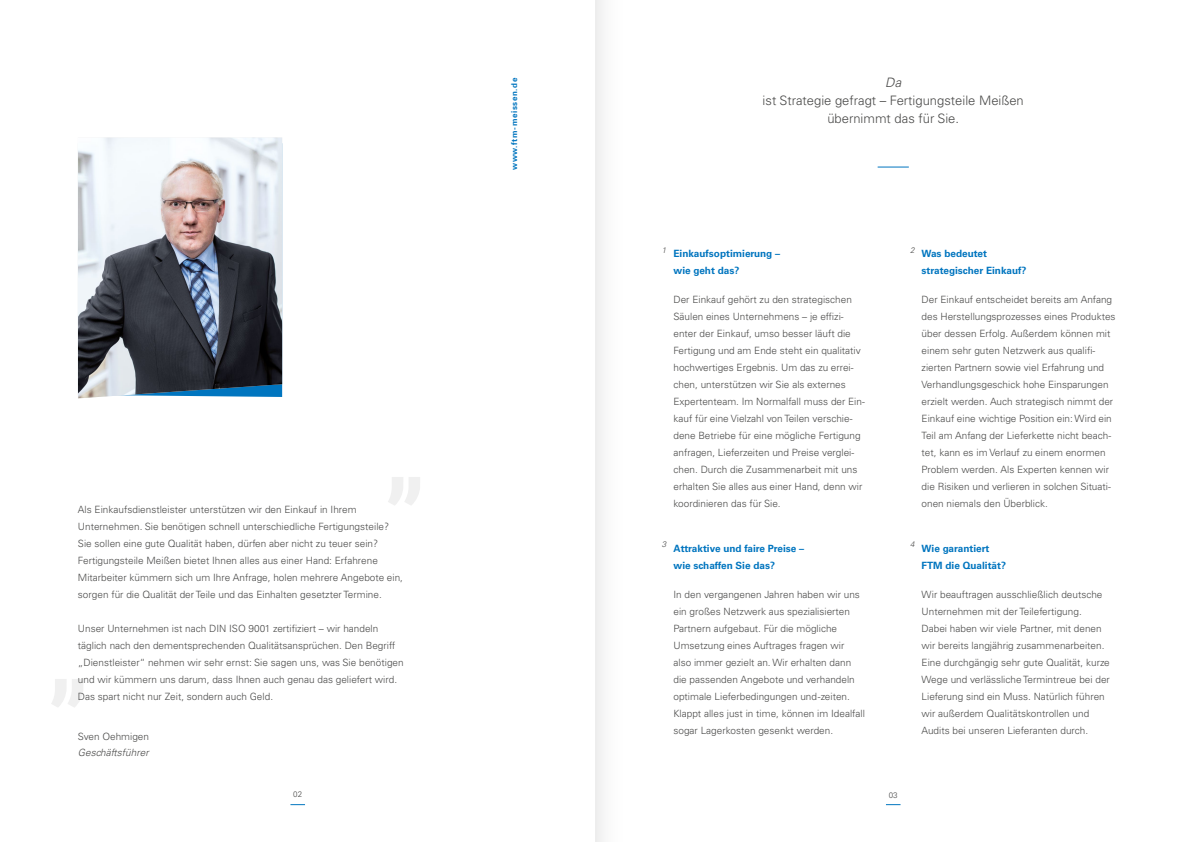
<style>
.page{position:relative;width:1191px;height:842px;background:#fff}
.page>*{position:absolute;margin:0;border:0;box-sizing:border-box;transform-origin:0 0}
.t1{font:300 13px/18px "Univers LT Pro 45";color:#4a4a49;text-align:center}
.t2{font:italic 300 13px "Univers LT Pro 45";color:#4a4a49}
.t3{font:300 10px/17px "Univers LT Pro 45";color:#4a4a49}
.t4{font:700 10px/17px "Univers LT Pro 65";color:#0075bf}
.t5{font:italic 300 10px "Univers LT Pro 45";color:#4a4a49}
.t6{font:700 8px "Univers LT Pro 65";letter-spacing:.075em;color:#0075bf}
.t7{font:300 8px "Univers LT Pro 45";color:#4a4a49}
.t8{font:italic 300 8px "Univers LT Pro 45";color:#4a4a49}
</style>
<div class="page">
<svg style="left:388px;top:477px;width:32px;height:28px"></svg>
<svg style="left:51px;top:679px;width:32px;height:28px"></svg>
<img style="left:78px;top:138px;width:204px;height:260px">
<svg style="left:290px;top:804px;width:15px;height:1px"></svg>
<hr style="left:877px;top:167px;width:32px;height:1px;background:#0075bf">
<svg style="left:886px;top:804px;width:14px;height:1px"></svg>
<div style="left:595px;top:0;width:36px;height:842px;background:#fbfbfb"></div>
<p class="t6" style="left:509px;top:170px;width:94px;rotate:-90deg">www.ftm-meissen.de</p>
<p class="t3" style="left:78px;top:500px;width:326px">Als Einkaufsdienstleister unterstützen wir den Einkauf in Ihrem Unternehmen. Sie benötigen schnell unterschiedliche Fertigungsteile?<br>Sie sollen eine gute Qualität haben, dürfen aber nicht zu teuer sein?<br>Fertigungsteile Meißen bietet Ihnen alles aus einer Hand: Erfahrene Mitarbeiter kümmern sich um Ihre Anfrage, holen mehrere Angebote ein, sorgen für die Qualität der Teile und das Einhalten gesetzter Termine.</p>
<p class="t3" style="left:78px;top:619px;width:327px">Unser Unternehmen ist nach DIN ISO 9001 zertifiziert – wir handeln täglich nach den dementsprechenden Qualitätsansprüchen. Den Begriff „Dienstleister“ nehmen wir sehr ernst: Sie sagen uns, was Sie benötigen und wir kümmern uns darum, dass Ihnen auch genau das geliefert wird.<br>Das spart nicht nur Zeit, sondern auch Geld.</p>
<p class="t3" style="left:78px;top:728px;width:73px">Sven Oehmigen</p>
<p class="t5" style="left:78px;top:746px;width:72px">Geschäftsführer</p>
<p class="t7" style="left:293px;top:789px;width:10px">02</p>
<h1 class="t2" style="left:885px;top:75px;width:17px">Da</h1>
<h1 class="t1" style="left:762px;top:91px;width:263px">ist Strategie gefragt – Fertigungsteile Meißen übernimmt das für Sie.</h1>
<p class="t8" style="left:662px;top:245px;width:6px">1</p>
<p class="t4" style="left:673px;top:245px;width:108px">Einkaufsoptimierung – wie geht das?</p>
<p class="t8" style="left:910px;top:245px;width:6px">2</p>
<p class="t4" style="left:921px;top:245px;width:106px">Was bedeutet strategischer Einkauf?</p>
<p class="t3" style="left:673px;top:291px;width:193px">Der Einkauf gehört zu den strategischen Säulen eines Unternehmens – je effizi&shy;enter der Einkauf, umso besser läuft die Fertigung und am Ende steht ein qualitativ hochwertiges Ergebnis. Um das zu errei&shy;chen, unterstützen wir Sie als externes Expertenteam. Im Normalfall muss der Ein&shy;kauf für eine Vielzahl von Teilen verschie&shy;dene Betriebe für eine mögliche Fertigung anfragen, Lieferzeiten und Preise verglei&shy;chen. Durch die Zusammenarbeit mit uns erhalten Sie alles aus einer Hand, denn wir koordinieren das für Sie.</p>
<p class="t3" style="left:921px;top:291px;width:195px">Der Einkauf entscheidet bereits am Anfang des Herstellungsprozesses eines Produktes über dessen Erfolg. Außerdem können mit einem sehr guten Netzwerk aus qualifi&shy;zierten Partnern sowie viel Erfahrung und Verhandlungsgeschick hohe Einsparungen erzielt werden. Auch strategisch nimmt der Einkauf eine wichtige Position ein: Wird ein Teil am Anfang der Lieferkette nicht beach&shy;tet, kann es im Verlauf zu einem enormen Problem werden. Als Experten kennen wir die Risiken und verlieren in solchen Situati&shy;onen niemals den Überblick.</p>
<p class="t8" style="left:662px;top:539px;width:6px">3</p>
<p class="t8" style="left:910px;top:539px;width:6px">4</p>
<p class="t4" style="left:673px;top:539px;width:132px">Attraktive und faire Preise – wie schaffen Sie das?</p>
<p class="t4" style="left:921px;top:539px;width:86px">Wie garantiert<br>FTM die Qualität?</p>
<p class="t3" style="left:673px;top:586px;width:193px">In den vergangenen Jahren haben wir uns ein großes Netzwerk aus spezialisierten Partnern aufgebaut. Für die mögliche Umsetzung eines Auftrages fragen wir<br>also immer gezielt an. Wir erhalten dann die passenden Angebote und verhandeln optimale Lieferbedingungen und -zeiten.<br>Klappt alles just in time, können im Idealfall sogar Lagerkosten gesenkt werden.</p>
<p class="t3" style="left:921px;top:586px;width:190px">Wir beauftragen ausschließlich deutsche Unternehmen mit der Teilefertigung.<br>Dabei haben wir viele Partner, mit denen wir bereits langjährig zusammenarbeiten.<br>Eine durchgängig sehr gute Qualität, kurze Wege und verlässliche Termintreue bei der Lieferung sind ein Muss. Natürlich führen wir außerdem Qualitätskontrollen und Audits bei unseren Lieferanten durch.</p>
<p class="t7" style="left:888px;top:790px;width:10px">03</p>
</div>
